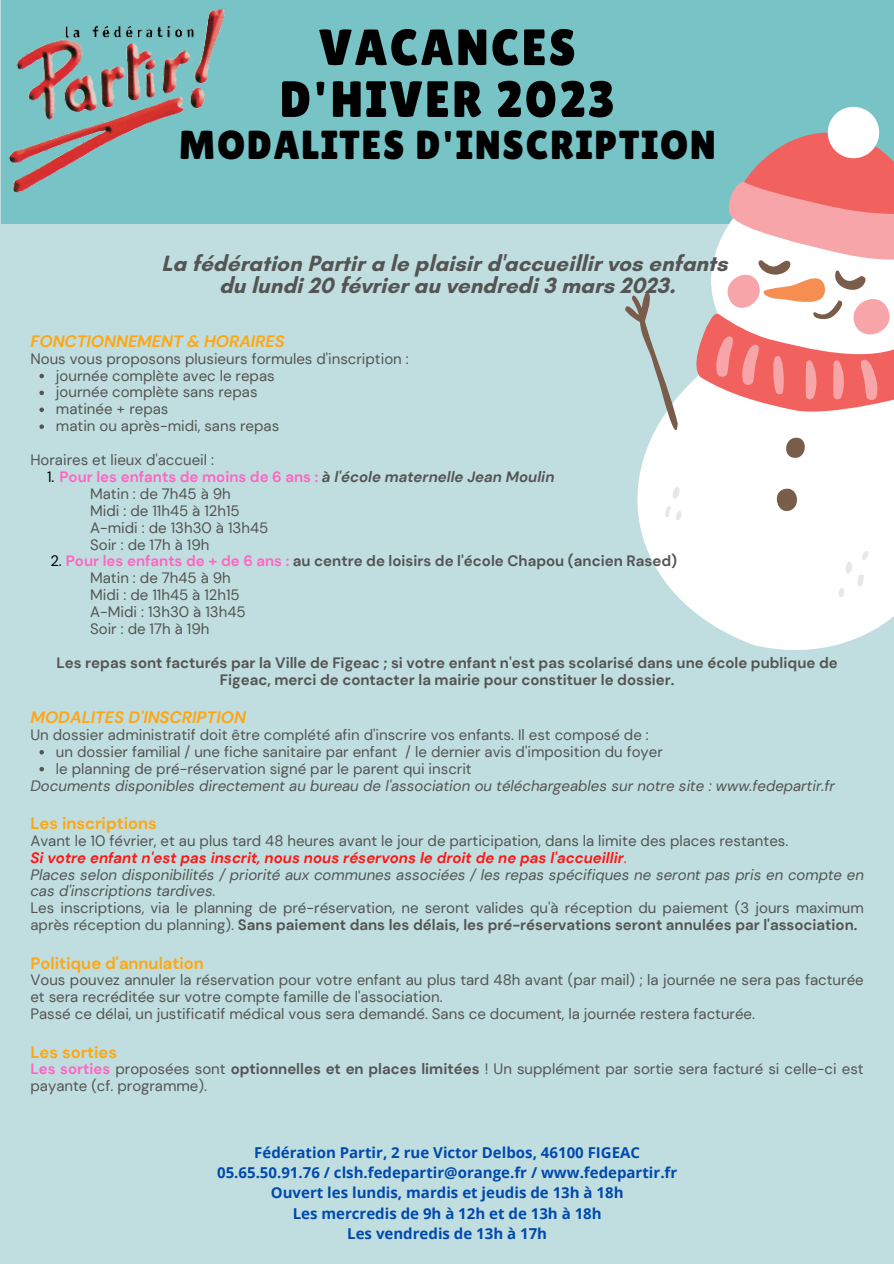
<style>
.page{position:relative;width:894px;height:1264px;background:#fff}
.page>*{position:absolute;margin:0;border:0;box-sizing:border-box;transform-origin:0 0}
.t1{font:51px/51.8px "Lilita One";letter-spacing:.04em;color:#000;text-align:center}
.t2{font:40.5px "Lilita One";letter-spacing:.04em;color:#000}
.t3{font:700 22.5px/21.5px "Glacial Indifference";color:#545454;text-align:center}
.t4{font:700 16.5px "DM Sans";color:#ffa610}
.t5{font:italic 700 16.5px "DM Sans";color:#ffa610}
.t6{font:15px/17px "DM Sans";color:#545454}
.t7{font:italic 15px/17px "DM Sans";color:#545454}
.t8{font:700 15px/20.2px "Open Sans";color:#004aad;text-align:center}
.t9{font:700 15px/17px "DM Sans";color:#545454;text-align:center}
.t10{font:700 15px "DM Sans";color:#ff66c4}
.s1{font-weight:400;color:#000}
.s2{font-style:italic;color:#545454}
.s3{color:#000}
.s4{font-weight:700;color:#ff66c4}
.s5{font-weight:700}
.s6{font-style:normal}
.s7{font-weight:700;color:#ff1616}
.s8{font-style:normal;color:#ff1616}
</style>
<div class="page">
<div style="left:0;top:0;width:893px;height:1263px;background:#c0dedf"></div>
<div style="left:1px;top:0;width:892px;height:224px;background:#78c3c6"></div>
<img style="left:9px;top:8px;width:216px;height:185px">
<svg style="left:637px;top:383px;width:256px;height:267px;background:#f7fbfb"></svg>
<svg style="left:625px;top:291px;width:52px;height:160px"></svg>
<svg style="left:782px;top:437px;width:26px;height:21px"></svg>
<svg style="left:770px;top:486px;width:31px;height:30px"></svg>
<svg style="left:672px;top:487px;width:7px;height:12px"></svg>
<svg style="left:665px;top:506px;width:16px;height:14px"></svg>
<svg style="left:838px;top:551px;width:30px;height:46px"></svg>
<svg style="left:691px;top:107px;width:203px;height:310px"></svg>
<svg style="left:39px;top:374px;width:5px;height:4px"></svg>
<svg style="left:39px;top:390px;width:5px;height:5px"></svg>
<svg style="left:39px;top:407px;width:5px;height:5px"></svg>
<svg style="left:39px;top:424px;width:5px;height:5px"></svg>
<svg style="left:39px;top:750px;width:5px;height:4px"></svg>
<svg style="left:39px;top:767px;width:5px;height:4px"></svg>
<h1 class="t1" style="left:279px;top:21px;width:337px">VACANCES<br>D'HIVER 2023</h1>
<h2 class="t2" style="left:179px;top:121px;width:538px">MODALITES D'INSCRIPTION</h2>
<h3 class="t3" style="left:161px;top:253px;width:567px">La fédération Partir a le plaisir d'accueillir vos enfants du lundi 20 février au vendredi 3 mars 2023.</h3>
<p class="t5" style="left:30px;top:330px;width:256px">FONCTIONNEMENT &amp; HORAIRES</p>
<p class="t6" style="left:30px;top:350px;width:380px">Nous vous proposons plusieurs formules d'inscription :</p>
<p class="t6" style="left:56px;top:367px;width:225px">journée complète avec le repas journée complète sans repas matinée + repas<br>matin ou après-midi, sans repas</p>
<p class="t10" style="left:47px;top:467px;width:509px"><span class="s1">1.</span> Pour les enfants de moins de 6 ans : <span class="s2">à l'école maternelle Jean Moulin</span></p>
<p class="t6" style="left:30px;top:451px;width:185px">Horaires et lieux d'accueil :</p>
<p class="t6" style="left:90px;top:485px;width:180px">Matin : de 7h45 à 9h<br>Midi : de 11h45 à 12h15<br>A-midi : de 13h30 à 13h45<br>Soir : de 17h à 19h</p>
<p class="t6" style="left:90px;top:553px;width:588px;text-indent:-40px"><span class="s3">2.</span> <span class="s4">Pour les enfants de + de 6 ans :</span> <span class="s5">au centre de loisirs de l'école Chapou (ancien Rased)<br></span>Matin : de 7h45 à 9h<br>Midi : de 11h45 à 12h15<br>A-Midi : 13h30 à 13h45<br>Soir : de 17h à 19h</p>
<p class="t9" style="left:57px;top:654px;width:782px">Les repas sont facturés par la Ville de Figeac ; si votre enfant n'est pas scolarisé dans une école publique de<br>Figeac, merci de contacter la mairie pour constituer le dossier.</p>
<p class="t5" style="left:30px;top:706px;width:217px">MODALITES D'INSCRIPTION</p>
<p class="t6" style="left:30px;top:726px;width:619px">Un dossier administratif doit être complété afin d'inscrire vos enfants. Il est composé de :</p>
<p class="t7" style="left:30px;top:777px;width:805px">Documents disponibles directement au bureau de l'association ou téléchargeables sur notre site : www.fedepartir.fr</p>
<p class="t4" style="left:30px;top:812px;width:128px">Les inscriptions</p>
<p class="t7" style="left:30px;top:832px;width:834px"><span class="s6">Avant le 10 février, et au plus tard 48 heures avant le jour de participation, dans la limite des places restantes.<br></span><span class="s7">Si votre enfant n'est pas inscrit, nous nous réservons le droit de ne pas l'accueillir</span><span class="s8">.<br></span>Places selon disponibilités / priorité aux communes associées / les repas spécifiques ne seront pas pris en compte en cas d'inscriptions tardives.</p>
<p class="t6" style="left:30px;top:899px;width:834px">Les inscriptions, via le planning de pré-réservation, ne seront valides qu'à réception du paiement (3 jours maximum après réception du planning). <span class="s5">Sans paiement dans les délais, les pré-réservations seront annulées par l'association.</span></p>
<p class="t4" style="left:30px;top:952px;width:175px">Politique d'annulation</p>
<p class="t6" style="left:30px;top:971px;width:834px">Vous pouvez annuler la réservation pour votre enfant au plus tard 48h avant (par mail) ; la journée ne sera pas facturée et sera recréditée sur votre compte famille de l'association.<br>Passé ce délai, un justificatif médical vous sera demandé. Sans ce document, la journée restera facturée.</p>
<p class="t4" style="left:30px;top:1041px;width:88px">Les sorties</p>
<p class="t6" style="left:30px;top:1060px;width:834px"><span class="s4">Les sorties</span> proposées sont <span class="s5">optionnelles et en places limitées</span> ! Un supplément par sortie sera facturé si celle-ci est payante (cf. programme).</p>
<p class="t6" style="left:56px;top:743px;width:608px">un dossier familial / une fiche sanitaire par enfant / le dernier avis d'imposition du foyer le planning de pré-réservation signé par le parent qui inscrit</p>
<p class="t8" style="left:217px;top:1141px;width:461px">Fédération Partir, 2 rue Victor Delbos, 46100 FIGEAC 05.65.50.91.76 / clsh.fedepartir@orange.fr / www.fedepartir.fr Ouvert les lundis, mardis et jeudis de 13h à 18h<br>Les mercredis de 9h à 12h et de 13h à 18h<br>Les vendredis de 13h à 17h</p>
</div>
